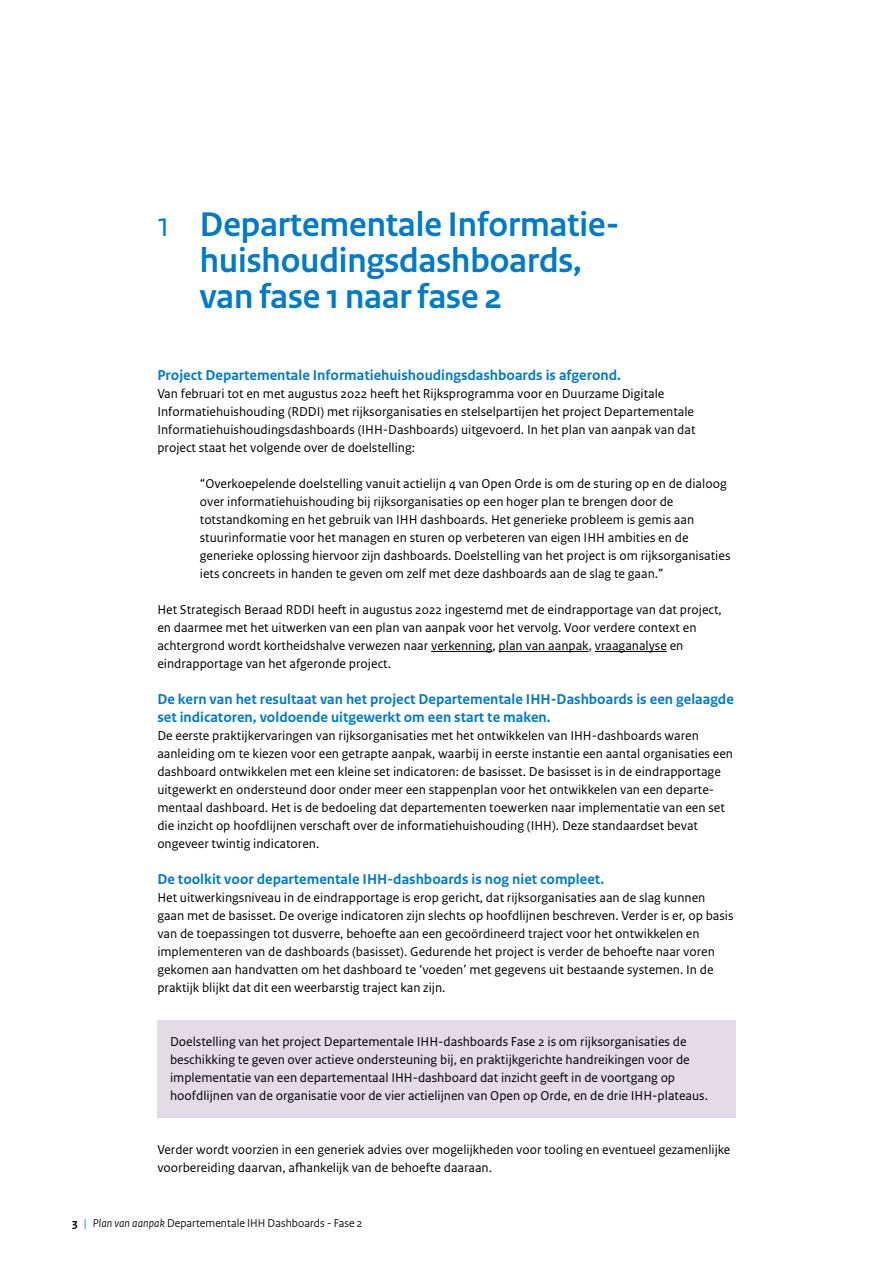
<style>
.page{position:relative;width:893px;height:1263px;background:#fff}
.page>*{position:absolute;margin:0;border:0;box-sizing:border-box;transform-origin:0 0}
.H1_-_RO_Hoofdstukkop{font:700 36px/36px "Rijksoverheid Sans Heading";color:#007bc7}
.H2_-_RO_Tussenkop_ko{font:700 15px/18px "Rijksoverheid Sans Text";color:#007bc7}
.P_-_RO_Broodtekst_Sa{font:13.5px/18px "Rijksoverheid Sans Text";color:#000}
.P_-_RO_Kader_Broodte{font:13.5px/18px "Rijksoverheid Sans Text";color:#000}
.t1{font:12px "Rijksoverheid Sans Heading";letter-spacing:.01em;color:#000}
.s1{font-weight:400}
.s2{font-family:"Rijksoverheid Sans Text";font-weight:700}
.s3{font-family:"Rijksoverheid Sans Text";color:#007bc7}
.s4{font-style:italic}
</style>
<div class="page">
<hr style="left:431px;top:651px;width:61px;height:1px;background:#000">
<hr style="left:499px;top:651px;width:90px;height:1px;background:#000">
<hr style="left:595px;top:651px;width:72px;height:1px;background:#000">
<div style="left:157px;top:1020px;width:579px;height:97px;background:#e3dce7"></div>
<h1 class="H1_-_RO_Hoofdstukkop" style="left:200px;top:207px;width:421px;text-indent:-43px"><span class="s1">1</span> Departementale Informatie&shy;huishoudingsdashboards, van fase 1 naar fase 2</h1>
<h2 class="H2_-_RO_Tussenkop_ko" style="left:157px;top:366px;width:465px">Project Departementale Informatiehuishoudingsdashboards is afgerond.</h2>
<p class="P_-_RO_Broodtekst_Sa" style="left:157px;top:385px;width:540px">Van februari tot en met augustus 2022 heeft het Rijksprogramma voor en Duurzame Digitale Informatiehuishouding (RDDI) met rijksorganisaties en stelselpartijen het project Departementale Informatiehuishoudingsdashboards (IHH-Dashboards) uitgevoerd. In het plan van aanpak van dat project staat het volgende over de doelstelling:</p>
<p class="P_-_RO_Broodtekst_Sa" style="left:200px;top:475px;width:532px">“Overkoepelende doelstelling vanuit actielijn 4 van Open Orde is om de sturing op en de dialoog over informatiehuishouding bij rijksorganisaties op een hoger plan te brengen door de totstandkoming en het gebruik van IHH dashboards. Het generieke probleem is gemis aan stuurinformatie voor het managen en sturen op verbeteren van eigen IHH ambities en de generieke oplossing hiervoor zijn dashboards. Doelstelling van het project is om rijksorganisaties iets concreets in handen te geven om zelf met deze dashboards aan de slag te gaan.”</p>
<p class="P_-_RO_Broodtekst_Sa" style="left:157px;top:601px;width:566px">Het Strategisch Beraad RDDI heeft in augustus 2022 ingestemd met de eindrapportage van dat project, en daarmee met het uitwerken van een plan van aanpak voor het vervolg. Voor verdere context en achtergrond wordt kortheidshalve verwezen naar verkenning, plan van aanpak, vraaganalyse en eindrapportage van het afgeronde project.</p>
<h2 class="H2_-_RO_Tussenkop_ko" style="left:157px;top:690px;width:578px">De kern van het resultaat van het project Departementale IHH-Dashboards is een gelaagde set indicatoren, voldoende uitgewerkt om een start te maken.</h2>
<p class="P_-_RO_Broodtekst_Sa" style="left:157px;top:727px;width:577px">De eerste praktijkervaringen van rijksorganisaties met het ontwikkelen van IHH-dashboards waren aanleiding om te kiezen voor een getrapte aanpak, waarbij in eerste instantie een aantal organisaties een dashboard ontwikkelen met een kleine set indicatoren: de basisset. De basisset is in de eindrapportage uitgewerkt en ondersteund door onder meer een stappenplan voor het ontwikkelen van een departe&shy;mentaal dashboard. Het is de bedoeling dat departementen toewerken naar implementatie van een set die inzicht op hoofdlijnen verschaft over de informatiehuishouding (IHH). Deze standaardset bevat ongeveer twintig indicatoren.</p>
<h2 class="H2_-_RO_Tussenkop_ko" style="left:157px;top:870px;width:448px">De toolkit voor departementale IHH-dashboards is nog niet compleet.</h2>
<p class="P_-_RO_Broodtekst_Sa" style="left:157px;top:889px;width:578px">Het uitwerkingsniveau in de eindrapportage is erop gericht, dat rijksorganisaties aan de slag kunnen gaan met de basisset. De overige indicatoren zijn slechts op hoofdlijnen beschreven. Verder is er, op basis van de toepassingen tot dusverre, behoefte aan een gecoördineerd traject voor het ontwikkelen en implementeren van de dashboards (basisset). Gedurende het project is verder de behoefte naar voren gekomen aan handvatten om het dashboard te ‘voeden’ met gegevens uit bestaande systemen. In de praktijk blijkt dat dit een weerbarstig traject kan zijn.</p>
<p class="P_-_RO_Kader_Broodte" style="left:170px;top:1033px;width:539px">Doelstelling van het project Departementale IHH-dashboards Fase 2 is om rijksorganisaties de beschikking te geven over actieve ondersteuning bij, en praktijkgerichte handreikingen voor de implementatie van een departementaal IHH-dashboard dat inzicht geeft in de voortgang op hoofdlijnen van de organisatie voor de vier actielijnen van Open op Orde, en de drie IHH-plateaus.</p>
<p class="P_-_RO_Broodtekst_Sa" style="left:157px;top:1141px;width:575px">Verder wordt voorzien in een generiek advies over mogelijkheden voor tooling en eventueel gezamenlijke voorbereiding daarvan, afhankelijk van de behoefte daaraan.</p>
<p class="t1" style="left:72px;top:1216px;width:292px"><span class="s2">3</span> <span class="s3">|</span> <span class="s4">Plan van aanpak</span> Departementale IHH Dashboards - Fase 2</p>
</div>
